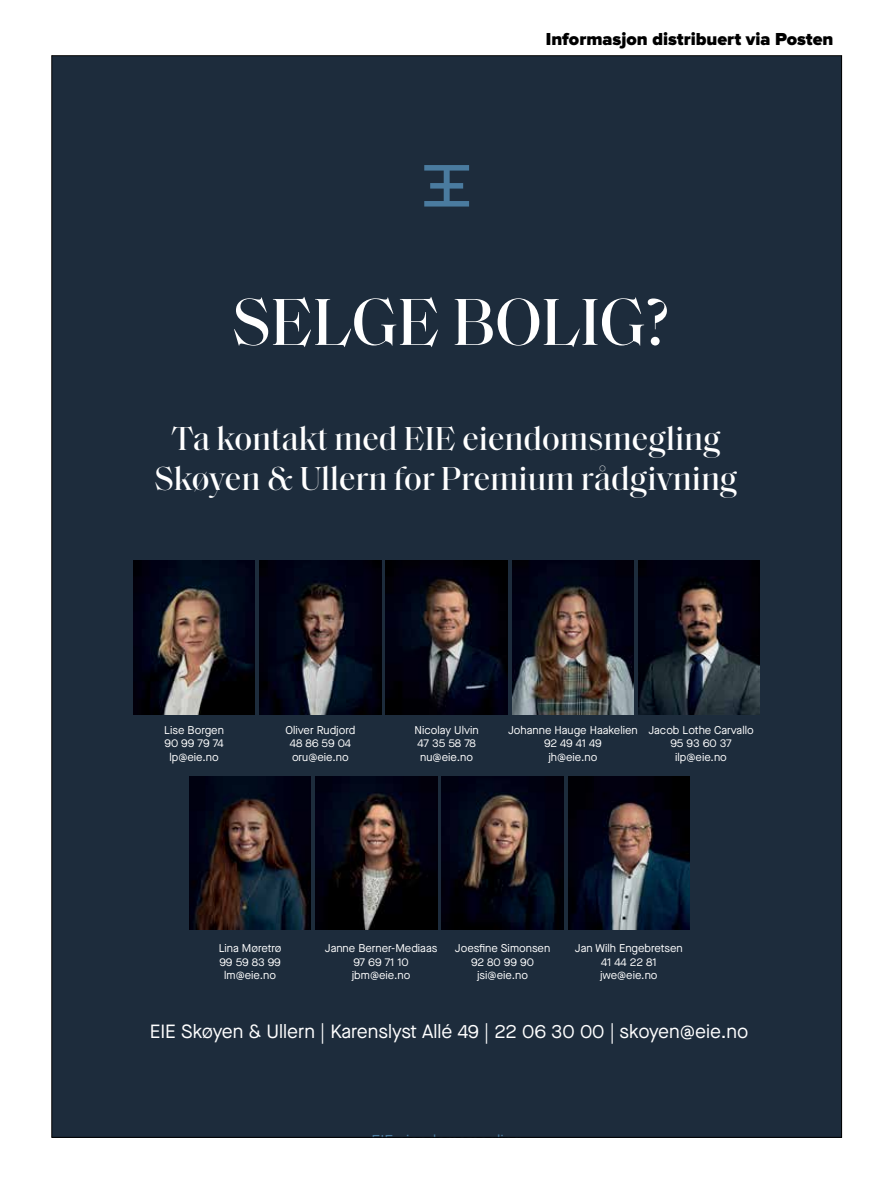
<style>
.page{position:relative;width:893px;height:1191px;background:#fff}
.page>*{position:absolute;margin:0;border:0;box-sizing:border-box;transform-origin:0 0}
.t1{font:500 67.5px "Saol Display";color:#fff}
.t2{font:500 33.75px/40.5px "Saol Display";color:#fff;text-align:center}
.t3{font:19.2px "Maison Neue";color:#fff}
.t4{font:900 18px "Proxima Nova";color:#000}
.t5{font:11.25px/13.5px "Maison Neue";color:#fff;text-align:center}
</style>
<div class="page">
<div style="left:52px;top:56px;width:790px;height:1081px;background:#1d2c3c"></div>
<img style="left:133px;top:561px;width:122px;height:153px">
<img style="left:260px;top:561px;width:121px;height:153px">
<img style="left:386px;top:561px;width:121px;height:153px">
<img style="left:512px;top:561px;width:122px;height:153px">
<svg style="left:424px;top:165px;width:45px;height:41px"></svg>
<img style="left:638px;top:561px;width:121px;height:153px">
<img style="left:189px;top:776px;width:122px;height:153px">
<img style="left:316px;top:776px;width:121px;height:153px">
<img style="left:442px;top:776px;width:121px;height:153px">
<img style="left:568px;top:776px;width:121px;height:153px">
<h3 class="t4" style="left:546px;top:31px;width:289px">Informasjon distribuert via Posten</h3>
<h1 class="t1" style="left:232px;top:273px;width:439px">SELGE BOLIG?</h1>
<h2 class="t2" style="left:155px;top:415px;width:584px">Ta kontakt med EIE eiendomsmegling<br>Skøyen &amp; Ullern for Premium rådgivning</h2>
<p class="t5" style="left:164px;top:723px;width:61px">Lise Borgen<br>90 99 79 74 lp@eie.no</p>
<p class="t5" style="left:285px;top:723px;width:71px">Oliver Rudjord<br>48 86 59 04 oru@eie.no</p>
<p class="t5" style="left:415px;top:723px;width:66px;text-align:left">Nicolay Ulvin<br>47 35 58 78 nu@eie.no</p>
<p class="t5" style="left:508px;top:723px;width:131px">Johanne Hauge Haakelien<br>92 49 41 49<br>jh@eie.no</p>
<p class="t5" style="left:648px;top:723px;width:107px">Jacob Lothe Carvallo<br>95 93 60 37 ilp@eie.no</p>
<p class="t5" style="left:219px;top:941px;width:64px">Lina Møretrø<br>99 59 83 99 lm@eie.no</p>
<p class="t5" style="left:325px;top:941px;width:114px">Janne Berner-Mediaas<br>97 69 71 10 jbm@eie.no</p>
<p class="t5" style="left:455px;top:941px;width:97px">Joesfine Simonsen<br>92 80 99 90 jsi@eie.no</p>
<p class="t5" style="left:575px;top:941px;width:109px">Jan Wilh Engebretsen<br>41 44 22 81 jwe@eie.no</p>
<h3 class="t3" style="left:150px;top:1018px;width:600px">EIE Skøyen &amp; Ullern | Karenslyst Allé 49 | 22 06 30 00 | skoyen@eie.no</h3>
</div>
